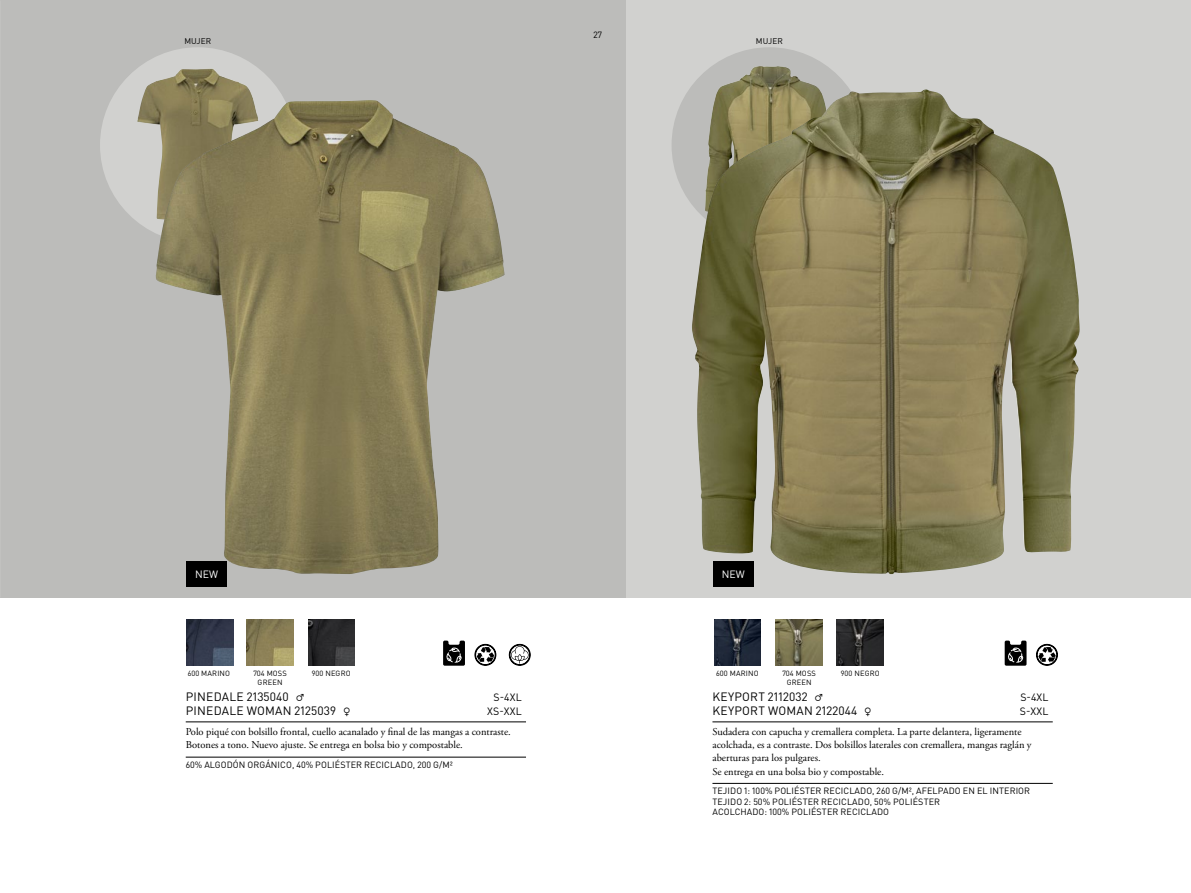
<style>
.page{position:relative;width:1191px;height:893px;background:#fff}
.page>*{position:absolute;margin:0;border:0;box-sizing:border-box;transform-origin:0 0}
.NAMN_H_21{font:12px "DIN Pro";letter-spacing:.02em;color:#000}
.BRÖD-H2021{font:10.5px/13.2px "Adobe Garamond Pro";color:#000}
.NAMN_H_21-2{font:10.5px "DIN Pro";letter-spacing:.01em;color:#000}
.BRÖDM20{font:10.5px "DIN Pro";color:#fff}
.Specs-H2021{font:9px/10.5px "DIN Pro";letter-spacing:.01em;color:#000}
.Colors-H2021{font:8.25px "DIN Pro";letter-spacing:.01em;color:#000}
.BRÖDM20-2{font:7.5px/9px "DIN Pro";letter-spacing:.02em;color:#000;text-align:center}
</style>
<div class="page">
<div style="left:0;top:0;width:626px;height:597px;background:#bcbcba"></div>
<div style="left:626px;top:0;width:565px;height:597px;background:#d1d1cf"></div>
<img style="left:775px;top:619px;width:47px;height:47px">
<img style="left:247px;top:619px;width:46px;height:47px">
<img style="left:308px;top:619px;width:47px;height:47px">
<img style="left:186px;top:619px;width:47px;height:47px">
<img style="left:714px;top:619px;width:47px;height:47px">
<img style="left:837px;top:619px;width:46px;height:47px">
<svg style="left:508px;top:644px;width:23px;height:22px"></svg>
<svg style="left:1036px;top:644px;width:22px;height:22px"></svg>
<svg style="left:474px;top:644px;width:22px;height:22px"></svg>
<svg style="left:1004px;top:641px;width:22px;height:25px"></svg>
<svg style="left:443px;top:641px;width:22px;height:25px"></svg>
<div style="left:100px;top:47px;width:196px;height:196px;background:#d1d1cf;border-radius:50%"></div>
<img style="left:137px;top:69px;width:116px;height:55px">
<div style="left:671px;top:47px;width:196px;height:196px;background:#bcbcba;border-radius:50%"></div>
<img style="left:704px;top:66px;width:115px;height:23px">
<img style="left:692px;top:89px;width:388px;height:486px">
<img style="left:155px;top:100px;width:350px;height:474px">
<hr style="left:712px;top:722px;width:340px;height:1px;background:#000">
<hr style="left:712px;top:783px;width:340px;height:1px;background:#000">
<hr style="left:186px;top:722px;width:340px;height:1px;background:#000">
<hr style="left:186px;top:757px;width:340px;height:1px;background:#000">
<div style="left:186px;top:561px;width:41px;height:25px;background:#000"></div>
<div style="left:713px;top:561px;width:40px;height:25px;background:#000"></div>
<p class="Specs-H2021" style="left:593px;top:30px;width:10px">27</p>
<p class="Colors-H2021" style="left:184px;top:35px;width:28px">MUJER</p>
<p class="Colors-H2021" style="left:756px;top:35px;width:28px">MUJER</p>
<p class="BRÖDM20" style="left:195px;top:567px;width:24px">NEW</p>
<p class="BRÖDM20" style="left:722px;top:567px;width:24px">NEW</p>
<p class="BRÖDM20-2" style="left:253px;top:668px;width:35px">704 MOSS<br>GREEN</p>
<p class="BRÖDM20-2" style="left:312px;top:668px;width:40px">900 NEGRO</p>
<p class="BRÖDM20-2" style="left:841px;top:668px;width:40px">900 NEGRO</p>
<p class="NAMN_H_21" style="left:186px;top:689px;width:121px">PINEDALE 2135040 ♂</p>
<p class="NAMN_H_21-2" style="left:493px;top:690px;width:30px">S-4XL</p>
<p class="NAMN_H_21" style="left:186px;top:702px;width:167px">PINEDALE WOMAN 2125039 ♀</p>
<p class="NAMN_H_21-2" style="left:487px;top:704px;width:36px">XS-XXL</p>
<p class="BRÖD-H2021" style="left:186px;top:726px;width:327px">Polo piqué con bolsillo frontal, cuello acanalado y final de las mangas a contraste.<br>Botones a tono. Nuevo ajuste. Se entrega en bolsa bio y compostable.</p>
<p class="Specs-H2021" style="left:186px;top:759px;width:268px">60% ALGODÓN ORGÁNICO, 40% POLIÉSTER RECICLADO, 200 G/M²</p>
<p class="BRÖDM20-2" style="left:188px;top:668px;width:44px">600 MARINO</p>
<p class="BRÖDM20-2" style="left:716px;top:668px;width:44px">600 MARINO</p>
<p class="BRÖDM20-2" style="left:782px;top:668px;width:35px">704 MOSS<br>GREEN</p>
<p class="NAMN_H_21" style="left:712px;top:689px;width:113px">KEYPORT 2112032 ♂</p>
<p class="NAMN_H_21-2" style="left:1020px;top:690px;width:30px">S-4XL</p>
<p class="NAMN_H_21" style="left:712px;top:702px;width:161px">KEYPORT WOMAN 2122044 ♀</p>
<p class="NAMN_H_21-2" style="left:1020px;top:704px;width:30px">S-XXL</p>
<p class="BRÖD-H2021" style="left:712px;top:726px;width:320px">Sudadera con capucha y cremallera completa. La parte delantera, ligeramente acolchada, es a contraste. Dos bolsillos laterales con cremallera, mangas raglán y aberturas para los pulgares.<br>Se entrega en una bolsa bio y compostable.</p>
<p class="Specs-H2021" style="left:712px;top:785px;width:319px">TEJIDO 1: 100% POLIÉSTER RECICLADO, 260 G/M², AFELPADO EN EL INTERIOR<br>TEJIDO 2: 50% POLIÉSTER RECICLADO, 50% POLIÉSTER<br>ACOLCHADO: 100% POLIÉSTER RECICLADO</p>
</div>
